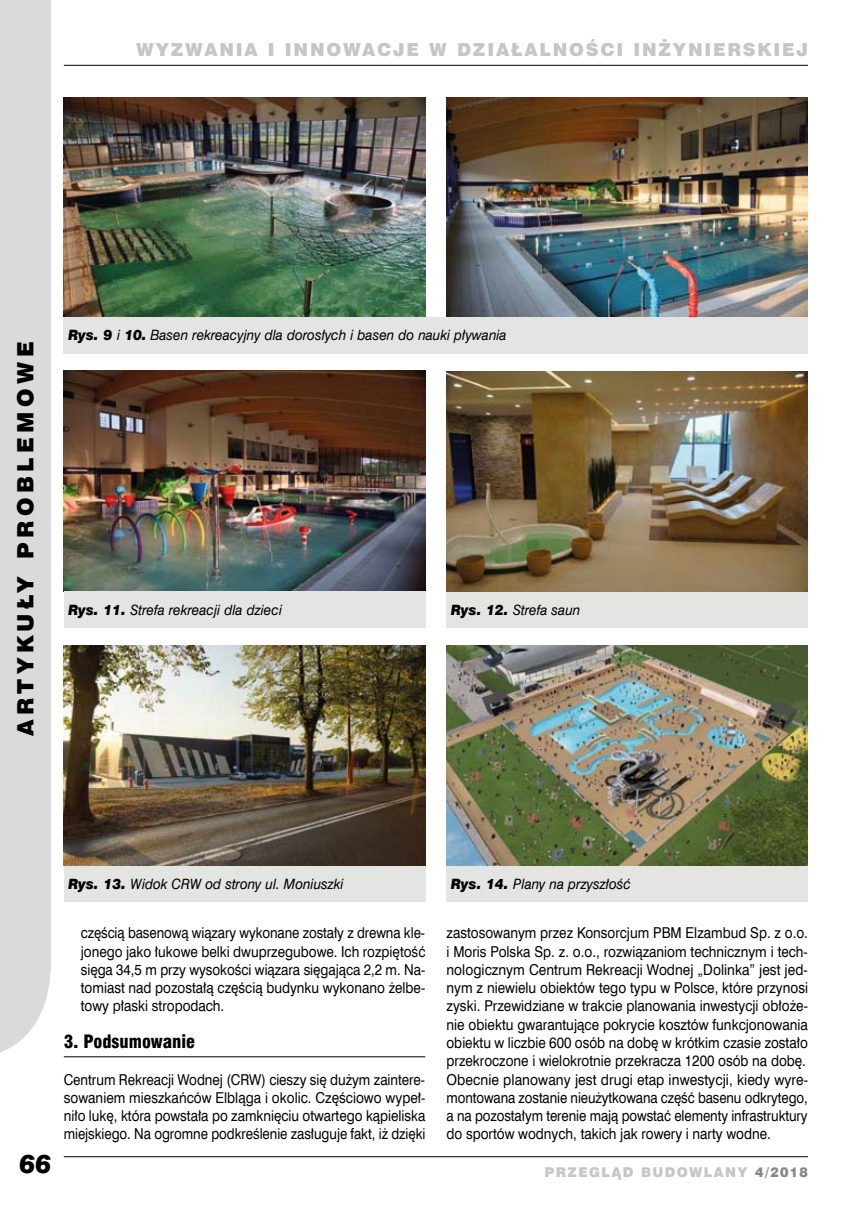
<style>
.page{position:relative;width:859px;height:1212px;background:#fff}
.page>*{position:absolute;margin:0;border:0;box-sizing:border-box;transform-origin:0 0}
.t1{font:italic 25.5px "Swis 721 Blk EU";color:#000;scale:.95 1}
.t2{font:22.5px "Swis 721 Blk EU";letter-spacing:.2em;color:#000}
.t3{font:18px "Swis 721 Blk EU";letter-spacing:.1em;color:#c6c6c6}
.t4{font:18px "Swis 721 Blk Cn EU";color:#000}
.t5{font:15px/18.3px "Swis 721 EU Normal";color:#000;scale:.9 1}
.t6{font:15px/18.3px "Swis 721 EU Normal";color:#000;text-align:justify;scale:.88 1}
.t7{font:15px/18.3px "Swis 721 EU Normal";color:#000;text-align:justify;scale:.89 1}
.t8{font:14.25px "Swis 721 EU Italic";color:#000;scale:.95 1}
.t9{font:13.5px "Swis 721 Blk EU";letter-spacing:.1em;color:#c6c6c6}
.s1{font-family:"Swis 721 Blk EU";font-style:italic}
.s2{color:#878787}
</style>
<div class="page">
<div style="left:0;top:0;width:51px;height:1053px;background:#dadada"></div>
<hr style="left:64px;top:1156px;width:744px;height:1px;background:#000">
<hr style="left:64px;top:65px;width:744px;height:1px;background:#000">
<hr style="left:64px;top:1056px;width:361px;height:1px;background:#000">
<img style="left:64px;top:98px;width:361px;height:219px">
<img style="left:446px;top:98px;width:362px;height:219px">
<img style="left:64px;top:370px;width:361px;height:221px">
<div style="left:64px;top:317px;width:744px;height:37px;background:#e4e4e3"></div>
<div style="left:446px;top:865px;width:362px;height:37px;background:#e4e4e3"></div>
<div style="left:64px;top:591px;width:361px;height:37px;background:#e4e4e3"></div>
<div style="left:446px;top:591px;width:362px;height:37px;background:#e4e4e3"></div>
<div style="left:64px;top:865px;width:361px;height:37px;background:#e4e4e3"></div>
<img style="left:446px;top:372px;width:362px;height:219px">
<img style="left:64px;top:646px;width:361px;height:219px">
<img style="left:446px;top:646px;width:362px;height:219px">
<p class="t3" style="left:136px;top:38px;width:18px">WYZWAN</p>
<p class="t3" style="left:236px;top:38px;width:75px">IA I INNOWA</p>
<p class="t3" style="left:377px;top:38px;width:163px">CJE W DZIAŁALNO</p>
<p class="t3" style="left:586px;top:38px;width:224px">ŚCI INŻYN IERSKIEJ</p>
<h2 class="t2" style="left:11px;top:736px;width:395px;rotate:-90deg">ARTYKUŁY PROBLEMOWE</h2>
<p class="t8" style="left:68px;top:327px;width:463px"><span class="s1">Rys. 9</span> i <span class="s1">10.</span> Basen rekreacyjny dla dorosłych i basen do nauki pływania</p>
<p class="t8" style="left:68px;top:601px;width:227px"><span class="s1">Rys. 11.</span> Strefa rekreacji dla dzieci</p>
<p class="t8" style="left:451px;top:601px;width:138px"><span class="s1">Rys. 12.</span> Strefa saun</p>
<p class="t8" style="left:68px;top:875px;width:292px"><span class="s1">Rys. 13.</span> Widok CRW od strony ul. Moniuszki</p>
<h1 class="t1" style="left:19px;top:1147px;width:35px">66</h1>
<p class="t6" style="left:81px;top:924px;width:393px">częścią basenową wiązary wykonane zostały z drewna kle&shy;jonego jako łukowe belki dwuprzegubowe. Ich rozpiętość sięga 34,5 m przy wysokości wiązara sięgająca 2,2 m. Na&shy;tomiast nad pozostałą częścią budynku wykonano żelbe&shy;towy płaski stropodach.</p>
<p class="t4" style="left:64px;top:1030px;width:133px">3. Podsumowanie</p>
<p class="t7" style="left:64px;top:1070px;width:408px">Centrum Rekreacji Wodnej (CRW) cieszy się dużym zaintere&shy;sowaniem mieszkańców Elbląga i okolic. Częściowo wypeł&shy;niło lukę, która powstała po zamknięciu otwartego kąpieliska miejskiego. Na ogromne podkreślenie zasługuje fakt, iż dzięki</p>
<p class="t8" style="left:451px;top:875px;width:191px"><span class="s1">Rys. 14.</span> Plany na przyszłość</p>
<p class="t5" style="left:446px;top:924px;width:403px">zastosowanym przez Konsorcjum PBM Elzambud Sp. z o.o. i Moris Polska Sp. z. o.o., rozwiązaniom technicznym i tech&shy;nologicznym Centrum Rekreacji Wodnej „Dolinka” jest jed&shy;nym z niewielu obiektów tego typu w Polsce, które przynosi zyski. Przewidziane w trakcie planowania inwestycji obłoże&shy;nie obiektu gwarantujące pokrycie kosztów funkcjonowania obiektu w liczbie 600 osób na dobę w krótkim czasie zostało przekroczone i wielokrotnie przekracza 1200 osób na dobę.<br>Obecnie planowany jest drugi etap inwestycji, kiedy wyre&shy;montowana zostanie nieużytkowana część basenu odkrytego, a na pozostałym terenie mają powstać elementy infrastruktury do sportów wodnych, takich jak rowery i narty wodne.</p>
<p class="t9" style="left:545px;top:1163px;width:265px">PRZEGLĄD BUDOWLANY <span class="s2">4/2018</span></p>
</div>
